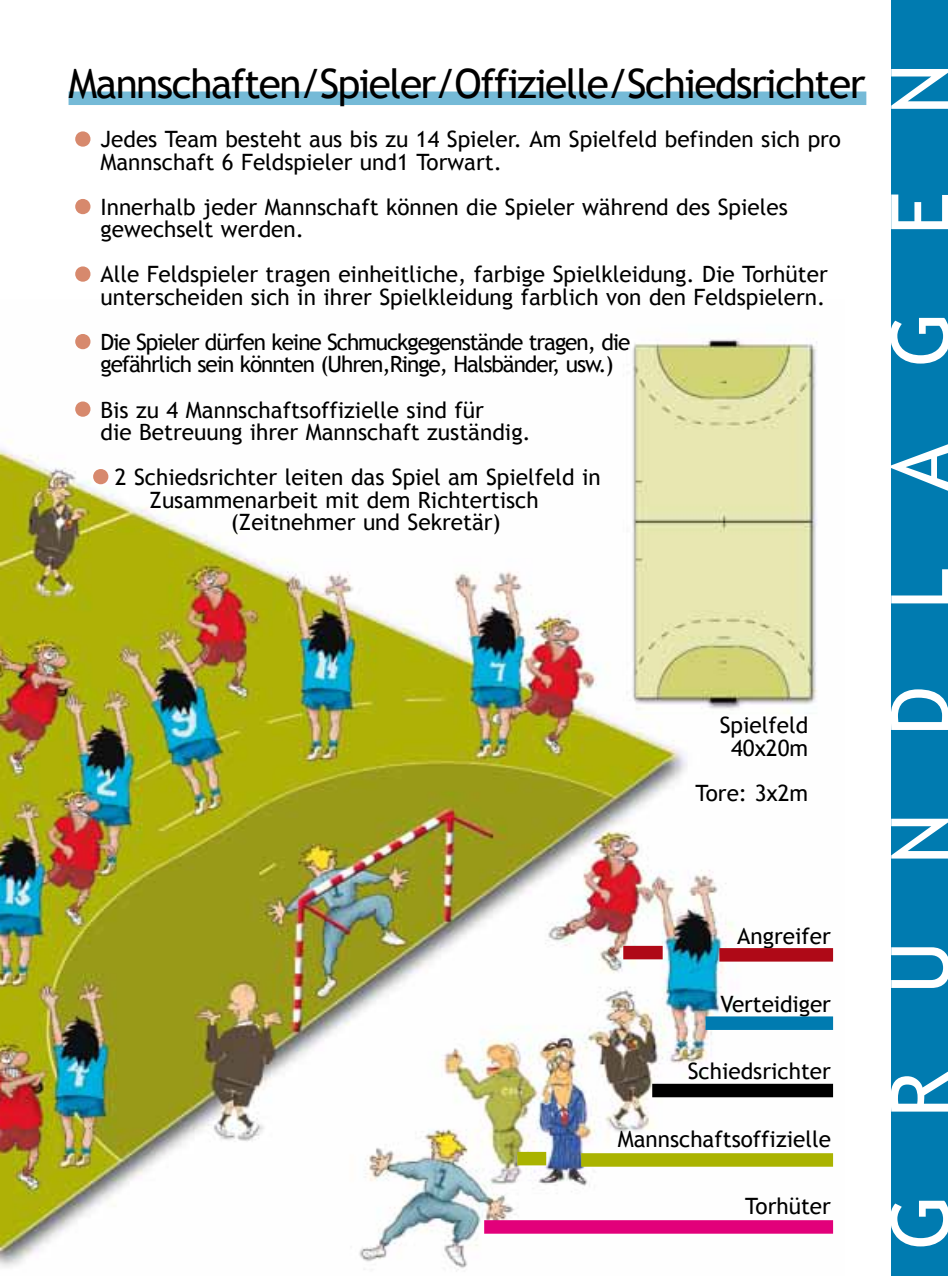
<style>
.page{position:relative;width:948px;height:1276px;background:#fff}
.page>*{position:absolute;margin:0;border:0;box-sizing:border-box;transform-origin:0 0}
.t1{font:81px "Trebuchet MS";letter-spacing:.95em;color:#fff}
.t2{font:40.5px "Trebuchet MS";letter-spacing:-.035em;color:#000}
.t3{font:22.5px/22.5px "Trebuchet MS";color:#000}
.t4{font:22.5px/22.5px "Trebuchet MS";letter-spacing:-.045em;color:#000}
.s1{font-size:54px;color:#d7896d}
</style>
<div class="page">
<img style="left:0;top:0;width:947px;height:1276px">
<h2 class="t2" style="left:69px;top:60px;width:798px">Mannschaften/Spieler/Offizielle/Schiedsrichter</h2>
<p class="t3" style="left:100px;top:129px;width:741px;text-indent:-32px"><span class="s1">•</span> Jedes Team besteht aus bis zu 14 Spieler. Am Spielfeld befinden sich pro<br>Mannschaft 6 Feldspieler und1 Torwart.</p>
<p class="t3" style="left:100px;top:196px;width:688px;text-indent:-32px"><span class="s1">•</span> Innerhalb jeder Mannschaft können die Spieler während des Spieles gewechselt werden.</p>
<p class="t3" style="left:68px;top:264px;width:760px;text-align:right"><span class="s1">•</span> Alle Feldspieler tragen einheitliche, farbige Spielkleidung. Die Torhüter unterscheiden sich in ihrer Spielkleidung farblich von den Feldspielern.</p>
<p class="t4" style="left:100px;top:331px;width:531px;text-indent:-32px"><span class="s1">•</span> Die Spieler dürfen keine Schmuckgegenstände tragen, die gefährlich sein könnten (Uhren,Ringe, Halsbänder, usw.)</p>
<p class="t3" style="left:100px;top:399px;width:432px;text-indent:-32px"><span class="s1">•</span> Bis zu 4 Mannschaftsoffizielle sind für<br>die Betreuung ihrer Mannschaft zuständig.</p>
<p class="t3" style="left:86px;top:466px;width:515px"><span class="s1">•</span>2 Schiedsrichter leiten das Spiel am Spielfeld in</p>
<p class="t3" style="left:149px;top:489px;width:390px">Zusammenarbeit mit dem Richtertisch</p>
<p class="t3" style="left:230px;top:511px;width:271px">(Zeitnehmer und Sekretär)</p>
<p class="t3" style="left:719px;top:714px;width:90px;text-align:center">Spielfeld<br>40x20m</p>
<p class="t3" style="left:695px;top:782px;width:114px">Tore: 3x2m</p>
<p class="t3" style="left:737px;top:925px;width:95px">Angreifer</p>
<p class="t3" style="left:720px;top:993px;width:112px">Verteidiger</p>
<p class="t3" style="left:687px;top:1060px;width:145px">Schiedsrichter</p>
<p class="t3" style="left:617px;top:1128px;width:215px">Mannschaftsoffizielle</p>
<p class="t3" style="left:745px;top:1195px;width:87px">Torhüter</p>
<h1 class="t1" style="left:872px;top:1249px;width:1188px;rotate:-90deg">GRUNDLAGEN</h1>
</div>
